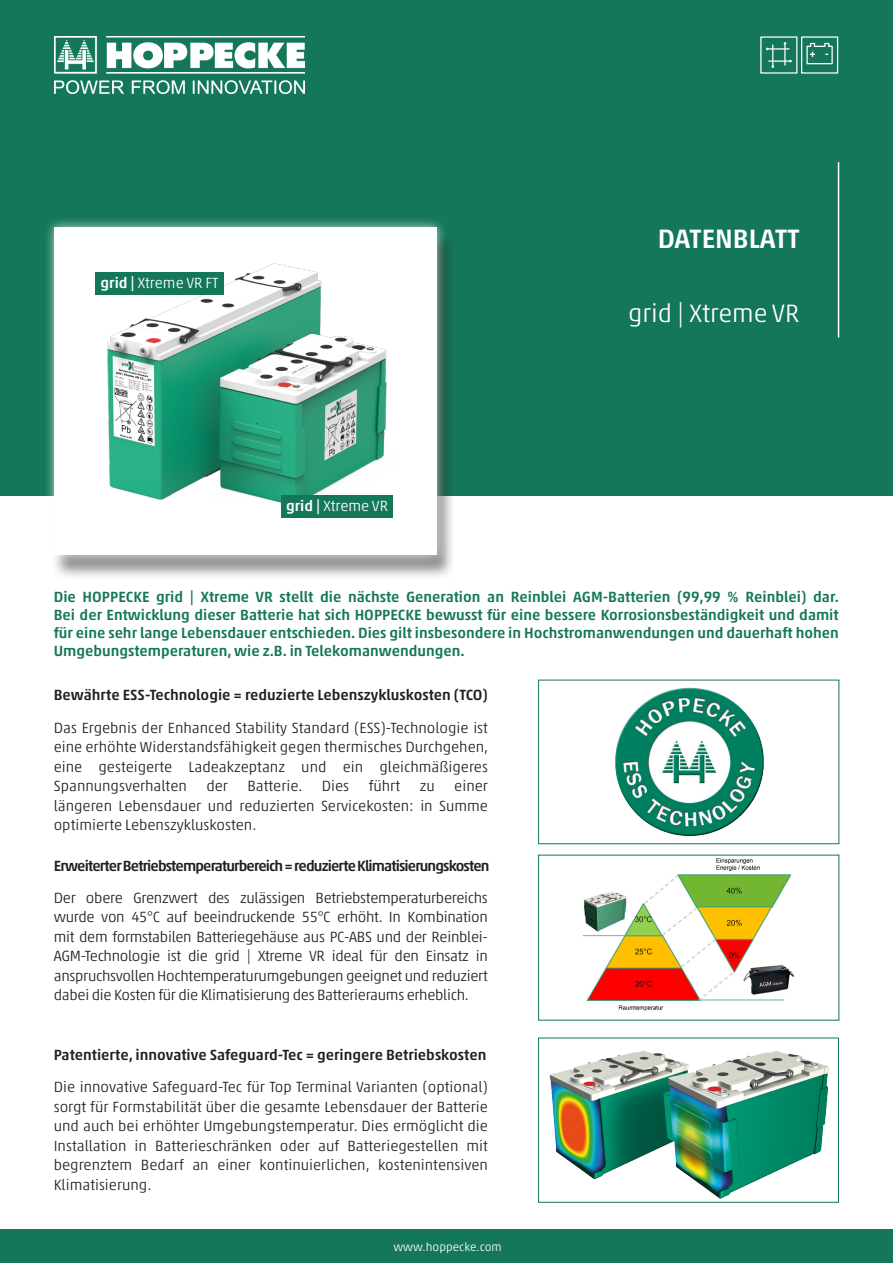
<style>
.page{position:relative;width:893px;height:1263px;background:#fff}
.page>*{position:absolute;margin:0;border:0;box-sizing:border-box;transform-origin:0 0}
.t1{font:500 27px "Akko Pro";color:#fff}
.t2{font:300 25.5px "Akko Pro";color:#fff}
.t3{font:300 15px/19.5px "Akko Pro";color:#231f20;text-align:justify}
.t4{font:500 15px/18px "Akko Pro";color:#14775a;text-align:justify}
.t5{font:500 15px "Akko Pro";color:#231f20}
.t6{font:500 15px "Akko Pro";letter-spacing:-.06em;color:#231f20}
.t7{font:300 15px "Akko Pro";color:#fff}
.t8{font:300 12px "Akko Pro";color:#fff}
.s1{font-weight:500}
</style>
<div class="page">
<div style="left:0;top:0;width:893px;height:495px;background:#14775a"></div>
<img style="left:54px;top:36px;width:250px;height:57px">
<hr style="left:838px;top:162px;width:1px;height:176px;background:#fff">
<div style="left:0;top:1230px;width:893px;height:33px;background:#14775a"></div>
<hr style="left:784px;top:43px;width:2px;height:22px;background:#fff">
<hr style="left:767px;top:48px;width:22px;height:2px;background:#fff">
<svg style="left:766px;top:45px;width:8px;height:23px"></svg>
<hr style="left:769px;top:60px;width:21px;height:2px;background:#fff">
<div style="left:801px;top:36px;width:37px;height:38px;border:1px solid #fff"></div>
<svg style="left:806px;top:42px;width:27px;height:23px"></svg>
<div style="left:52px;top:232px;width:404px;height:349px;background:#231f20;opacity:.51"></div>
<div style="left:43px;top:216px;width:405px;height:350px;background:#fff;opacity:.75"></div>
<div style="left:54px;top:227px;width:383px;height:328px;background:#fff"></div>
<img style="left:95px;top:263px;width:298px;height:240px">
<div style="left:95px;top:273px;width:129px;height:22px;background:#14775a"></div>
<div style="left:281px;top:496px;width:112px;height:22px;background:#14775a"></div>
<img style="left:582px;top:858px;width:212px;height:153px">
<img style="left:549px;top:1050px;width:280px;height:149px">
<div style="left:538px;top:1037px;width:301px;height:166px;border:1px solid #14775a"></div>
<img style="left:615px;top:687px;width:149px;height:149px">
<div style="left:538px;top:680px;width:301px;height:164px;border:1px solid #14775a"></div>
<p class="t7" style="left:101px;top:274px;width:119px"><span class="s1">grid |</span> Xtreme VR FT</p>
<p class="t7" style="left:286px;top:497px;width:103px"><span class="s1">grid |</span> Xtreme VR</p>
<p class="t1" style="left:658px;top:222px;width:143px">DATENBLATT</p>
<p class="t2" style="left:628px;top:298px;width:173px">grid | Xtreme VR</p>
<p class="t4" style="left:54px;top:588px;width:787px">Die HOPPECKE grid | Xtreme VR stellt die nächste Generation an Reinblei AGM-Batterien (99,99 % Reinblei) dar.<br>Bei der Entwicklung dieser Batterie hat sich HOPPECKE bewusst für eine bessere Korrosionsbeständigkeit und damit für eine sehr lange Lebensdauer entschieden. Dies gilt insbesondere in Hochstromanwendungen und dauerhaft hohen Umgebungstemperaturen, wie z.B. in Telekomanwendungen.</p>
<p class="t5" style="left:54px;top:686px;width:436px">Bewährte ESS-Technologie = reduzierte Lebenszykluskosten (TCO)</p>
<p class="t3" style="left:54px;top:717px;width:436px">Das Ergebnis der Enhanced Stability Standard (ESS)-Technologie ist eine erhöhte Widerstandsfähigkeit gegen thermisches Durchgehen, eine gesteigerte Ladeakzeptanz und ein gleichmäßigeres Spannungsverhalten</p>
<p class="t3" style="left:206px;top:776px;width:23px">der</p>
<p class="t3" style="left:247px;top:776px;width:57px">Batterie.</p>
<p class="t3" style="left:322px;top:776px;width:29px">Dies</p>
<p class="t3" style="left:369px;top:776px;width:33px">führt</p>
<p class="t3" style="left:420px;top:776px;width:17px">zu</p>
<p class="t3" style="left:54px;top:776px;width:436px;text-indent:401px">einer längeren Lebensdauer und reduzierten Servicekosten: in Summe optimierte Lebenszykluskosten.</p>
<p class="t6" style="left:54px;top:857px;width:437px">Erweiterter Betriebstemperaturbereich = reduzierte Klimatisierungskosten</p>
<p class="t3" style="left:54px;top:888px;width:436px">Der obere Grenzwert des zulässigen Betriebstemperaturbereichs wurde von 45°C auf beeindruckende 55°C erhöht. In Kombination mit dem formstabilen Batteriegehäuse aus PC-ABS und der Reinblei-AGM-Technologie ist die grid | Xtreme VR ideal für den Einsatz in anspruchsvollen Hochtemperaturumgebungen geeignet und reduziert dabei die Kosten für die Klimatisierung des Batterieraums erheblich.</p>
<p class="t5" style="left:54px;top:1045px;width:434px">Patentierte, innovative Safeguard-Tec = geringere Betriebskosten</p>
<p class="t3" style="left:54px;top:1077px;width:436px">Die innovative Safeguard-Tec für Top Terminal Varianten (optional) sorgt für Formstabilität über die gesamte Lebensdauer der Batterie und auch bei erhöhter Umgebungstemperatur. Dies ermöglicht die Installation in Batterieschränken oder auf Batteriegestellen mit begrenztem Bedarf an einer kontinuierlichen, kostenintensiven Klimatisierung.</p>
<p class="t8" style="left:393px;top:1240px;width:110px">www.hoppecke.com</p>
</div>
